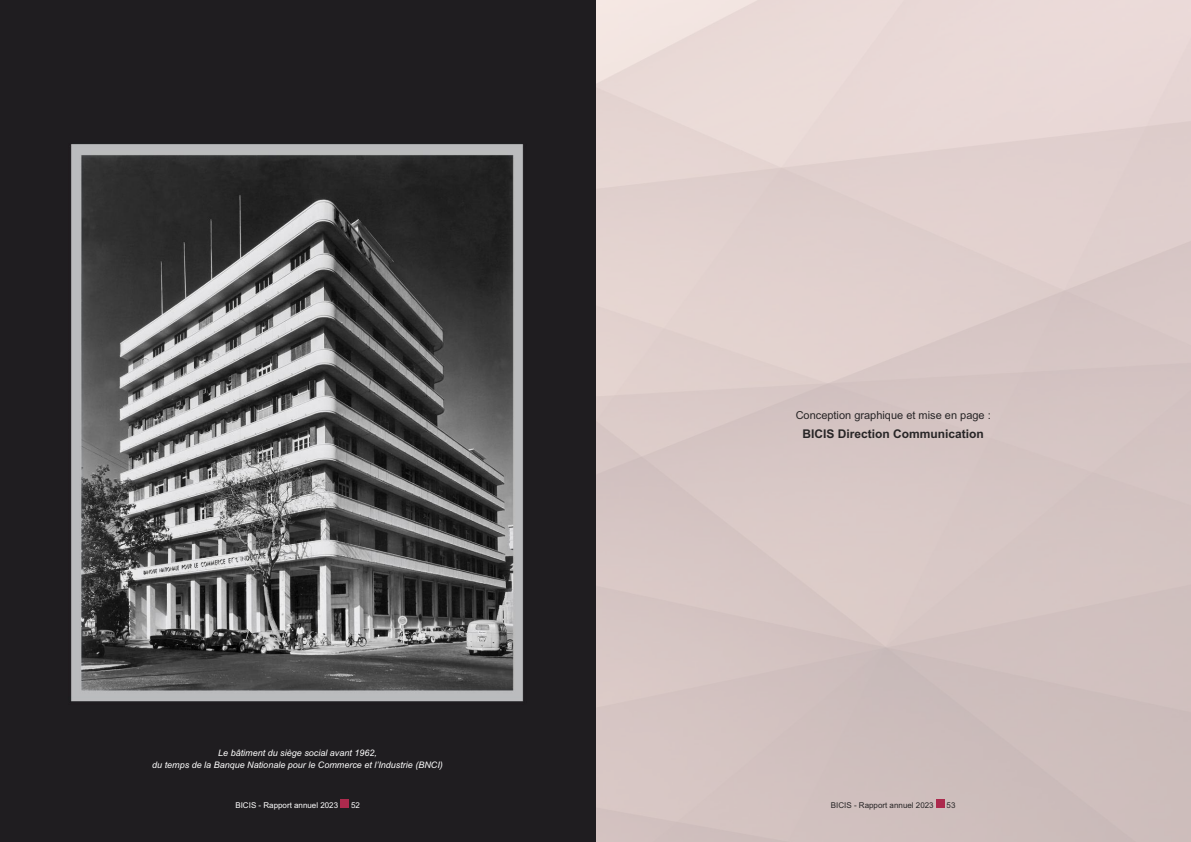
<style>
.page{position:relative;width:1191px;height:842px;background:#fff}
.page>*{position:absolute;margin:0;border:0;box-sizing:border-box;transform-origin:0 0}
.t1{font:700 12px "Arial";color:#272526}
.t2{font:11px "Arial";color:#272526}
.t3{font:italic 9px/12px "Arial";color:#fff;text-align:center}
.t4{font:8px "Arial";color:#272526}
.t5{font:8px "Arial";color:#fff}
</style>
<div class="page">
<img style="left:0;top:0;width:1191px;height:842px">
<div style="left:936px;top:799px;width:8px;height:9px;background:#ac2a4d"></div>
<div style="left:340px;top:799px;width:9px;height:9px;background:#ac2a4d"></div>
<p class="t3" style="left:152px;top:747px;width:292px">Le bâtiment du siège social avant 1962,<br>du temps de la Banque Nationale pour le Commerce et l’Industrie (BNCI)</p>
<p class="t5" style="left:235px;top:800px;width:104px">BICIS - Rapport annuel 2023</p>
<p class="t5" style="left:351px;top:800px;width:10px">52</p>
<p class="t2" style="left:795px;top:409px;width:197px">Conception graphique et mise en page :</p>
<h1 class="t1" style="left:802px;top:427px;width:183px">BICIS Direction Communication</h1>
<p class="t4" style="left:831px;top:800px;width:104px">BICIS - Rapport annuel 2023</p>
<p class="t4" style="left:946px;top:800px;width:10px">53</p>
</div>
